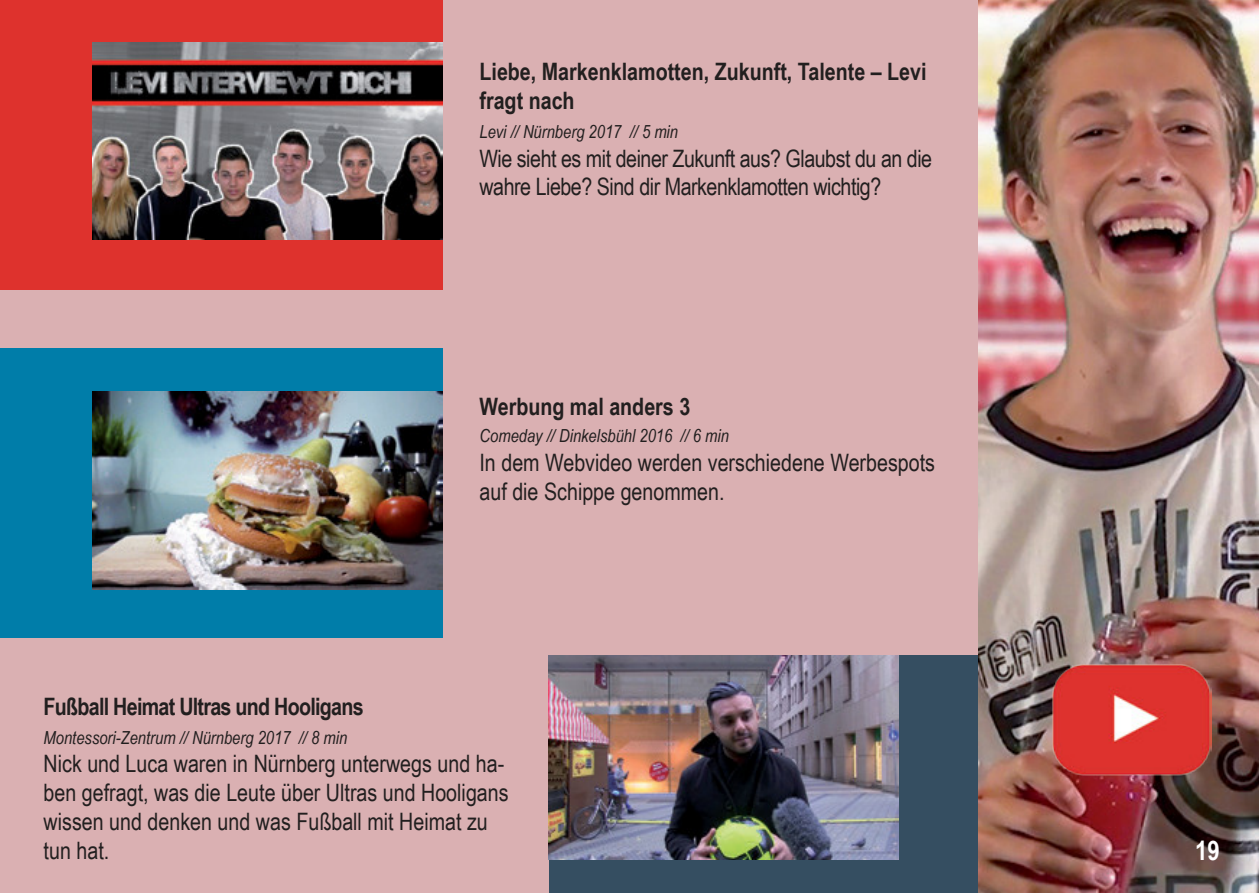
<style>
.page{position:relative;width:1259px;height:893px;background:#dab0b2}
.page>*{position:absolute;margin:0;border:0;box-sizing:border-box;transform-origin:0 0}
.t1{font:700 27px "Arial Narrow";color:#fff}
.t2{font:24px/28.8px "Arial Narrow";color:#221f1f}
.t3{font:24px/28.8px "Arial Narrow";letter-spacing:-.02em;color:#221f1f}
.t4{font:700 24px/28.8px "Arial Narrow";color:#221f1f}
.t5{font:700 24px "Arial Narrow";letter-spacing:-.03em;color:#221f1f}
.t6{font:italic 18px "Arial Narrow";color:#221f1f}
</style>
<div class="page">
<div style="left:0;top:349px;width:442px;height:289px;background:#007da9"></div>
<div style="left:549px;top:656px;width:450px;height:237px;background:#354e61"></div>
<img style="left:978px;top:0;width:280px;height:893px">
<div style="left:0;top:0;width:442px;height:289px;background:#de322d"></div>
<img style="left:92px;top:43px;width:350px;height:196px">
<img style="left:92px;top:391px;width:350px;height:199px">
<img style="left:549px;top:656px;width:349px;height:204px">
<img style="left:1051px;top:663px;width:160px;height:113px">
<p class="t4" style="left:479px;top:60px;width:448px">Liebe, Markenklamotten, Zukunft, Talente – Levi fragt nach</p>
<p class="t6" style="left:479px;top:125px;width:200px">Levi // Nürnberg 2017 // 5 min</p>
<p class="t3" style="left:479px;top:143px;width:454px">Wie sieht es mit deiner Zukunft aus? Glaubst du an die wahre Liebe? Sind dir Markenklamotten wichtig?</p>
<p class="t4" style="left:479px;top:394px;width:212px">Werbung mal anders 3</p>
<p class="t6" style="left:479px;top:429px;width:251px">Comeday // Dinkelsbühl 2016 // 6 min</p>
<p class="t2" style="left:479px;top:447px;width:457px">In dem Webvideo werden verschiedene Werbespots auf die Schippe genommen.</p>
<p class="t5" style="left:44px;top:697px;width:321px">Fußball Heimat Ultras und Hooligans</p>
<p class="t6" style="left:44px;top:730px;width:305px">Montessori-Zentrum // Nürnberg 2017 // 8 min</p>
<p class="t2" style="left:44px;top:749px;width:466px">Nick und Luca waren in Nürnberg unterwegs und ha&shy;ben gefragt, was die Leute über Ultras und Hooligans wissen und denken und was Fußball mit Heimat zu tun hat.</p>
<p class="t1" style="left:1195px;top:841px;width:26px">19</p>
</div>
